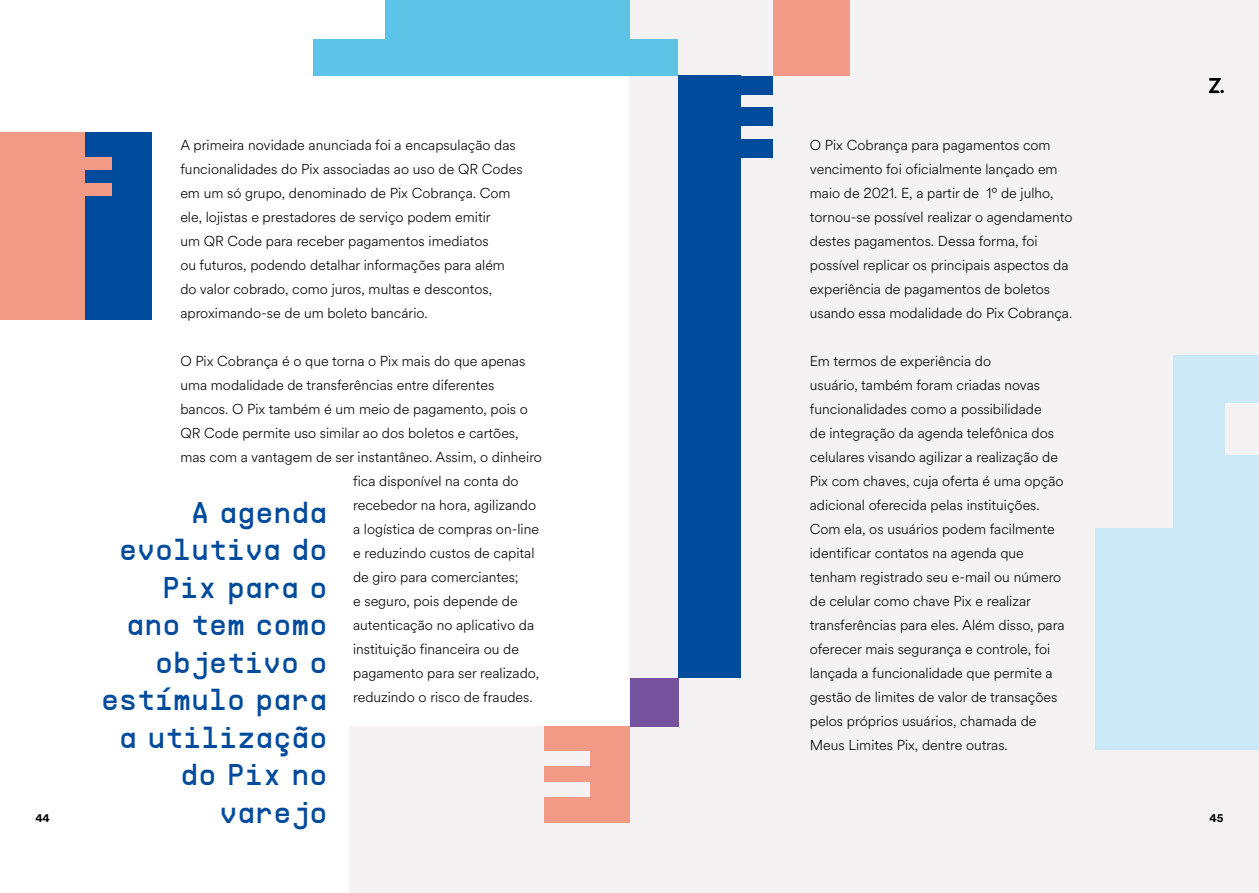
<style>
.page{position:relative;width:1259px;height:893px;background:#fff}
.page>*{position:absolute;margin:0;border:0;box-sizing:border-box;transform-origin:0 0}
.t1{font:30px/37.5px "Supply";color:#004b9c;text-align:right}
.t2{font:300 14.25px/24px "Circular Spotify Text";color:#000}
.t3{font:700 12px "Circular Std";color:#000}
</style>
<div class="page">
<div style="left:629px;top:0;width:630px;height:893px;background:#f4f2f2"></div>
<div style="left:349px;top:726px;width:280px;height:167px;background:#f4f2f2"></div>
<div style="left:629px;top:39px;width:49px;height:37px;background:#5ec4e7"></div>
<div style="left:313px;top:39px;width:72px;height:37px;background:#5ec4e7"></div>
<div style="left:385px;top:0;width:244px;height:76px;background:#5ec4e7"></div>
<div style="left:1095px;top:528px;width:164px;height:222px;background:#cbe9f7"></div>
<div style="left:1174px;top:356px;width:85px;height:317px;background:#cbe9f7"></div>
<div style="left:544px;top:726px;width:86px;height:96px;background:#f39a87"></div>
<div style="left:773px;top:0;width:76px;height:76px;background:#f39a87"></div>
<div style="left:630px;top:678px;width:48px;height:48px;background:#75529d"></div>
<div style="left:741px;top:76px;width:32px;height:18px;background:#004b9c"></div>
<div style="left:741px;top:107px;width:32px;height:19px;background:#004b9c"></div>
<div style="left:741px;top:139px;width:32px;height:19px;background:#004b9c"></div>
<div style="left:513px;top:751px;width:76px;height:15px;background:#f4f2f2"></div>
<div style="left:513px;top:782px;width:76px;height:15px;background:#f4f2f2"></div>
<div style="left:678px;top:76px;width:63px;height:602px;background:#004b9c"></div>
<div style="left:0;top:132px;width:85px;height:188px;background:#f39a87"></div>
<div style="left:85px;top:132px;width:66px;height:188px;background:#004b9c"></div>
<div style="left:0;top:157px;width:111px;height:13px;background:#f39a87"></div>
<div style="left:0;top:183px;width:111px;height:12px;background:#f39a87"></div>
<div style="left:1225px;top:404px;width:34px;height:51px;background:#f4f2f2"></div>
<svg style="left:1209px;top:78px;width:14px;height:15px"></svg>
<p class="t3" style="left:35px;top:810px;width:16px">44</p>
<p class="t2" style="left:180px;top:133px;width:344px">A primeira novidade anunciada foi a encapsulação das funcionalidades do Pix associadas ao uso de QR Codes em um só grupo, denominado de Pix Cobrança. Com ele, lojistas e prestadores de serviço podem emitir<br>um QR Code para receber pagamentos imediatos<br>ou futuros, podendo detalhar informações para além do valor cobrado, como juros, multas e descontos, aproximando-se de um boleto bancário.</p>
<p class="t2" style="left:180px;top:349px;width:346px">O Pix Cobrança é o que torna o Pix mais do que apenas</p>
<p class="t2" style="left:180px;top:373px;width:315px">uma modalidade de transferências entre diferentes</p>
<p class="t2" style="left:180px;top:397px;width:349px">bancos. O Pix também é um meio de pagamento, pois o</p>
<p class="t2" style="left:180px;top:421px;width:340px">QR Code permite uso similar ao dos boletos e cartões,</p>
<p class="t2" style="left:180px;top:445px;width:363px">mas com a vantagem de ser instantâneo. Assim, o dinheiro</p>
<p class="t2" style="left:353px;top:469px;width:167px">fica disponível na conta do</p>
<p class="t2" style="left:353px;top:493px;width:185px">recebedor na hora, agilizando</p>
<p class="t2" style="left:353px;top:517px;width:187px">a logística de compras on-line</p>
<p class="t2" style="left:353px;top:541px;width:183px">e reduzindo custos de capital</p>
<p class="t2" style="left:353px;top:565px;width:167px">de giro para comerciantes;</p>
<p class="t2" style="left:353px;top:589px;width:166px">e seguro, pois depende de</p>
<p class="t2" style="left:353px;top:613px;width:183px">autenticação no aplicativo da</p>
<p class="t2" style="left:353px;top:637px;width:167px">instituição financeira ou de</p>
<p class="t2" style="left:353px;top:661px;width:187px">pagamento para ser realizado,</p>
<p class="t2" style="left:353px;top:685px;width:181px">reduzindo o risco de fraudes.</p>
<h1 class="t1" style="left:101px;top:493px;width:228px">A agenda evolutiva do<br>Pix para o<br>ano tem como objetivo o estímulo para a utilização do Pix no</h1>
<h1 class="t1" style="left:219px;top:793px;width:109px">varejo</h1>
<p class="t2" style="left:810px;top:133px;width:264px">O Pix Cobrança para pagamentos com vencimento foi oficialmente lançado em maio de 2021. E, a partir de 1º de julho, tornou-se possível realizar o agendamento destes pagamentos. Dessa forma, foi possível replicar os principais aspectos da experiência de pagamentos de boletos usando essa modalidade do Pix Cobrança.</p>
<p class="t2" style="left:810px;top:349px;width:256px">Em termos de experiência do<br>usuário, também foram criadas novas funcionalidades como a possibilidade<br>de integração da agenda telefônica dos celulares visando agilizar a realização de Pix com chaves, cuja oferta é uma opção adicional oferecida pelas instituições.<br>Com ela, os usuários podem facilmente identificar contatos na agenda que tenham registrado seu e-mail ou número de celular como chave Pix e realizar transferências para eles. Além disso, para oferecer mais segurança e controle, foi lançada a funcionalidade que permite a gestão de limites de valor de transações pelos próprios usuários, chamada de Meus Limites Pix, dentre outras.</p>
<p class="t3" style="left:1209px;top:810px;width:15px">45</p>
</div>
